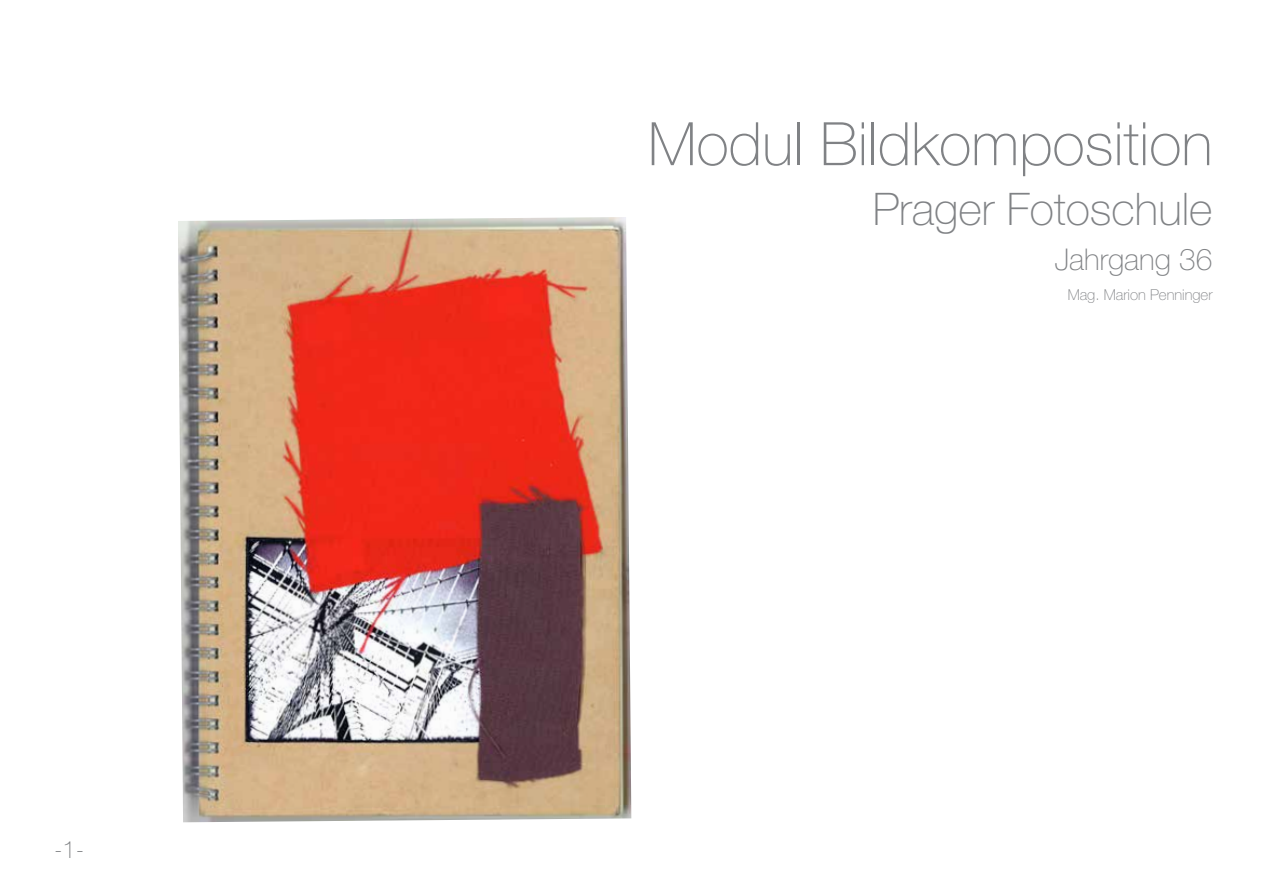
<style>
.page{position:relative;width:1263px;height:893px;background:#fff}
.page>*{position:absolute;margin:0;border:0;box-sizing:border-box;transform-origin:0 0}
.t1{font:100 60px "Helvetica Neue";color:#808285}
.t2{font:100 45px "Helvetica Neue";color:#808285}
.t3{font:100 30px "Helvetica Neue";color:#808285}
.t4{font:100 24px "Helvetica Neue";color:#808285}
.t5{font:100 15px "Helvetica Neue";color:#808285}
</style>
<div class="page">
<img style="left:178px;top:217px;width:453px;height:605px">
<p class="t4" style="left:54px;top:836px;width:32px">-1-</p>
<p class="t1" style="left:648px;top:110px;width:566px">Modul Bildkomposition</p>
<p class="t2" style="left:873px;top:183px;width:341px">Prager Fotoschule</p>
<p class="t3" style="left:1055px;top:242px;width:159px">Jahrgang 36</p>
<p class="t5" style="left:1068px;top:286px;width:146px">Mag. Marion Penninger</p>
</div>
